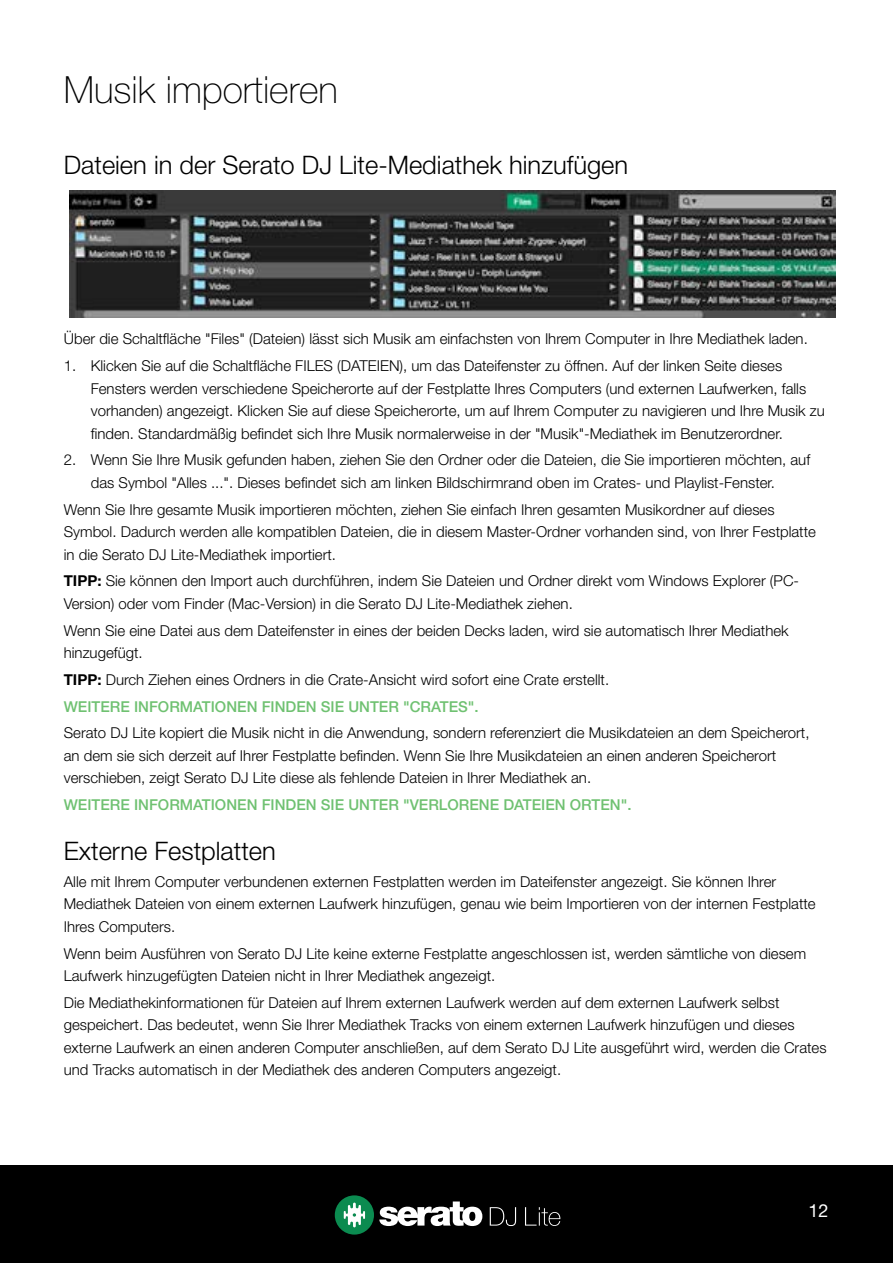
<style>
.page{position:relative;width:893px;height:1263px;background:#fff}
.page>*{position:absolute;margin:0;border:0;box-sizing:border-box;transform-origin:0 0}
.t1{font:100 37.5px "Helvetica Neue LT Std";color:#000}
.t2{font:300 25.5px "Helvetica Neue LT Std";color:#000}
.t3{font:18px "Helvetica Neue LT Std";color:#fff}
.t4{font:300 15px/22.5px "Helvetica Neue LT Std";color:#000}
.t5{font:500 15px "Helvetica Neue LT Std";color:#6fc171}
.s1{font-weight:700}
.s2{font-weight:500;color:#6fc171}
</style>
<div class="page">
<div style="left:0;top:1165px;width:893px;height:98px;background:#000"></div>
<svg style="left:490px;top:1207px;width:26px;height:19px"></svg>
<svg style="left:525px;top:1207px;width:35px;height:19px"></svg>
<svg style="left:335px;top:1195px;width:147px;height:39px"></svg>
<img style="left:70px;top:191px;width:765px;height:127px">
<h1 class="t1" style="left:64px;top:69px;width:276px">Musik importieren</h1>
<h2 class="t2" style="left:64px;top:150px;width:566px">Dateien in der Serato DJ Lite-Mediathek hinzufügen</h2>
<p class="t4" style="left:64px;top:328px;width:746px">Über die Schaltfläche "Files" (Dateien) lässt sich Musik am einfachsten von Ihrem Computer in Ihre Mediathek laden.</p>
<p class="t4" style="left:91px;top:354px;width:736px;text-indent:-27px">1. Klicken Sie auf die Schaltfläche FILES (DATEIEN), um das Dateifenster zu öffnen. Auf der linken Seite dieses Fensters werden verschiedene Speicherorte auf der Festplatte Ihres Computers (und externen Laufwerken, falls vorhanden) angezeigt. Klicken Sie auf diese Speicherorte, um auf Ihrem Computer zu navigieren und Ihre Musik zu finden. Standardmäßig befindet sich Ihre Musik normalerweise in der "Musik"-Mediathek im Benutzerordner.</p>
<p class="t4" style="left:64px;top:448px;width:748px;text-align:center">2. Wenn Sie Ihre Musik gefunden haben, ziehen Sie den Ordner oder die Dateien, die Sie importieren möchten, auf das Symbol "Alles ...". Dieses befindet sich am linken Bildschirmrand oben im Crates- und Playlist-Fenster.</p>
<p class="t4" style="left:64px;top:498px;width:754px">Wenn Sie Ihre gesamte Musik importieren möchten, ziehen Sie einfach Ihren gesamten Musikordner auf dieses<br>Symbol. Dadurch werden alle kompatiblen Dateien, die in diesem Master-Ordner vorhanden sind, von Ihrer Festplatte in die Serato DJ Lite-Mediathek importiert.</p>
<p class="t4" style="left:64px;top:569px;width:737px"><span class="s1">TIPP:</span> Sie können den Import auch durchführen, indem Sie Dateien und Ordner direkt vom Windows Explorer (PC-<br>Version) oder vom Finder (Mac-Version) in die Serato DJ Lite-Mediathek ziehen.</p>
<p class="t4" style="left:64px;top:619px;width:726px">Wenn Sie eine Datei aus dem Dateifenster in eines der beiden Decks laden, wird sie automatisch Ihrer Mediathek hinzugefügt.</p>
<p class="t4" style="left:64px;top:666px;width:547px;line-height:26.7px"><span class="s1">TIPP:</span> Durch Ziehen eines Ordners in die Crate-Ansicht wird sofort eine Crate erstellt.<br><span class="s2">WEITERE INFORMATIONEN FINDEN SIE UNTER "CRATES".</span></p>
<p class="t4" style="left:64px;top:721px;width:747px">Serato DJ Lite kopiert die Musik nicht in die Anwendung, sondern referenziert die Musikdateien an dem Speicherort, an dem sie sich derzeit auf Ihrer Festplatte befinden. Wenn Sie Ihre Musikdateien an einen anderen Speicherort verschieben, zeigt Serato DJ Lite diese als fehlende Dateien in Ihrer Mediathek an.</p>
<p class="t5" style="left:64px;top:796px;width:569px">WEITERE INFORMATIONEN FINDEN SIE UNTER "VERLORENE DATEIEN ORTEN".</p>
<h2 class="t2" style="left:64px;top:835px;width:214px">Externe Festplatten</h2>
<p class="t4" style="left:64px;top:870px;width:753px">Alle mit Ihrem Computer verbundenen externen Festplatten werden im Dateifenster angezeigt. Sie können Ihrer<br>Mediathek Dateien von einem externen Laufwerk hinzufügen, genau wie beim Importieren von der internen Festplatte<br>Ihres Computers.</p>
<p class="t4" style="left:64px;top:942px;width:744px">Wenn beim Ausführen von Serato DJ Lite keine externe Festplatte angeschlossen ist, werden sämtliche von diesem<br>Laufwerk hinzugefügten Dateien nicht in Ihrer Mediathek angezeigt.</p>
<p class="t4" style="left:64px;top:991px;width:764px">Die Mediathekinformationen für Dateien auf Ihrem externen Laufwerk werden auf dem externen Laufwerk selbst gespeichert. Das bedeutet, wenn Sie Ihrer Mediathek Tracks von einem externen Laufwerk hinzufügen und dieses externe Laufwerk an einen anderen Computer anschließen, auf dem Serato DJ Lite ausgeführt wird, werden die Crates und Tracks automatisch in der Mediathek des anderen Computers angezeigt.</p>
<p class="t3" style="left:808px;top:1200px;width:22px">12</p>
</div>
